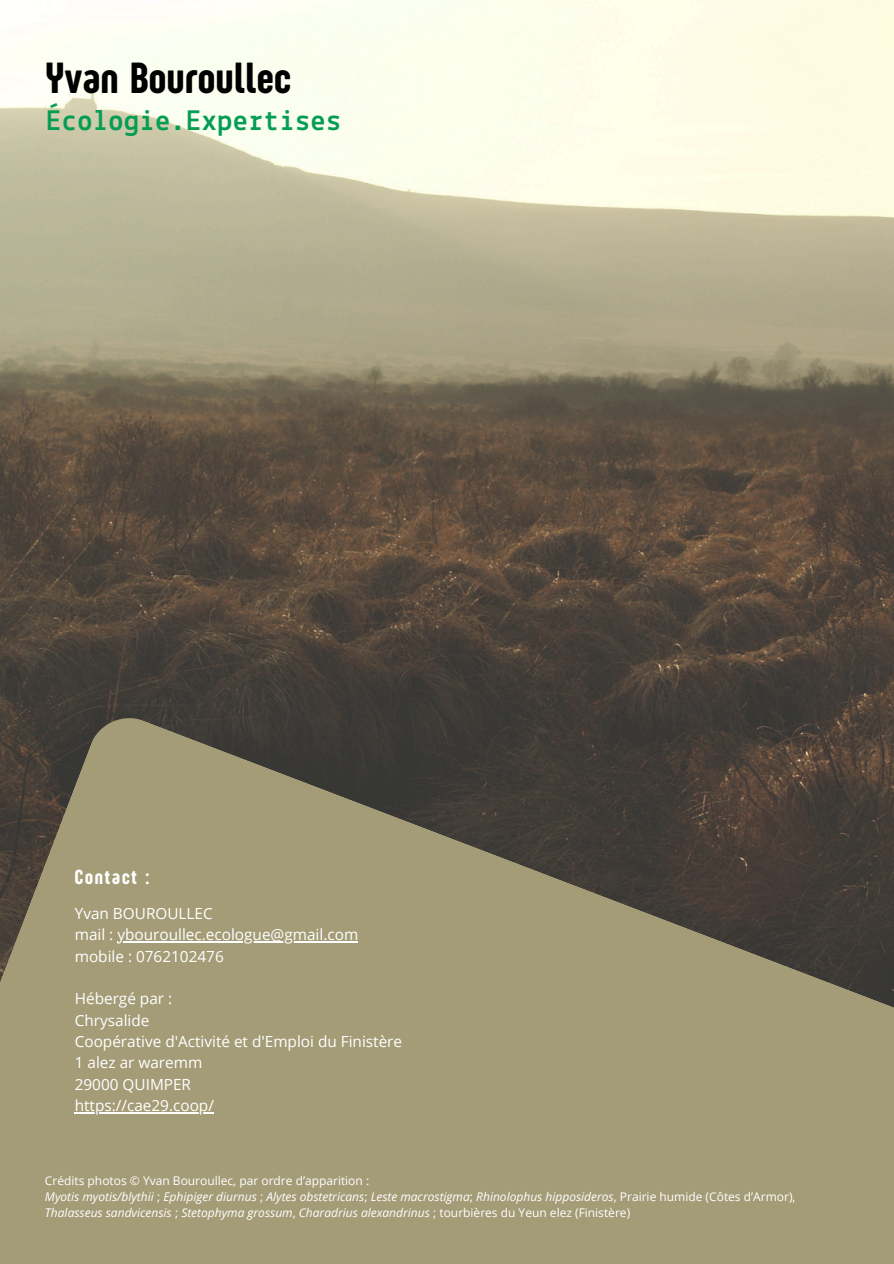
<style>
.page{position:relative;width:894px;height:1264px;background:#fff}
.page>*{position:absolute;margin:0;border:0;box-sizing:border-box;transform-origin:0 0}
.t1{font:45px "Sugo Pro Display";letter-spacing:.02em;color:#000}
.t2{font:700 30px "Lekton";letter-spacing:.02em;color:#059d54}
.t3{font:21px "Sugo Pro Display";letter-spacing:.09em;color:#fff}
.t4{font:15.3px/21.3px "Open Sans";color:#fff}
.t5{font:italic 12px/16px "Open Sans";color:#fff}
.t6{font:12px "Open Sans";color:#fff}
.s1{font-style:normal}
</style>
<div class="page">
<img style="left:0;top:0;width:893px;height:717px">
<svg style="left:0;top:717px;width:893px;height:546px;fill:#a49c77"></svg>
<hr style="left:117px;top:941px;width:241px;height:1px;background:#fff">
<hr style="left:75px;top:1112px;width:139px;height:1px;background:#fff">
<p class="t1" style="left:46px;top:52px;width:246px">Yvan Bouroullec</p>
<h2 class="t2" style="left:46px;top:107px;width:296px">Écologie.Expertises</h2>
<h3 class="t3" style="left:75px;top:865px;width:76px">Contact :</h3>
<h4 class="t4" style="left:75px;top:902px;width:285px">Yvan BOUROULLEC<br>mail : ybouroullec.ecologue@gmail.com</h4>
<h4 class="t4" style="left:75px;top:944px;width:150px">mobile : 0762102476</h4>
<h4 class="t4" style="left:75px;top:987px;width:99px">Hébergé par :<br>Chrysalide</h4>
<p class="t4" style="left:75px;top:1030px;width:329px">Coopérative d'Activité et d'Emploi du Finistère<br>1 alez ar waremm<br>29000 QUIMPER</p>
<p class="t4" style="left:75px;top:1094px;width:141px">https://cae29.coop/</p>
<h1 class="t6" style="left:45px;top:1172px;width:325px">Crédits photos © Yvan Bouroullec, par ordre d’apparition :</h1>
<h2 class="t5" style="left:45px;top:1188px;width:751px">Myotis myotis/blythii <span class="s1">;</span> Ephipiger diurnus <span class="s1">;</span> Alytes obstetricans<span class="s1">;</span> Leste macrostigma<span class="s1">;</span> Rhinolophus hipposideros<span class="s1">, Prairie humide (Côtes d’Armor),<br></span>Thalasseus sandvicensis <span class="s1">;</span> Stetophyma grossum<span class="s1">,</span> Charadrius alexandrinus <span class="s1">; tourbières du Yeun elez (Finistère)</span></h2>
</div>
